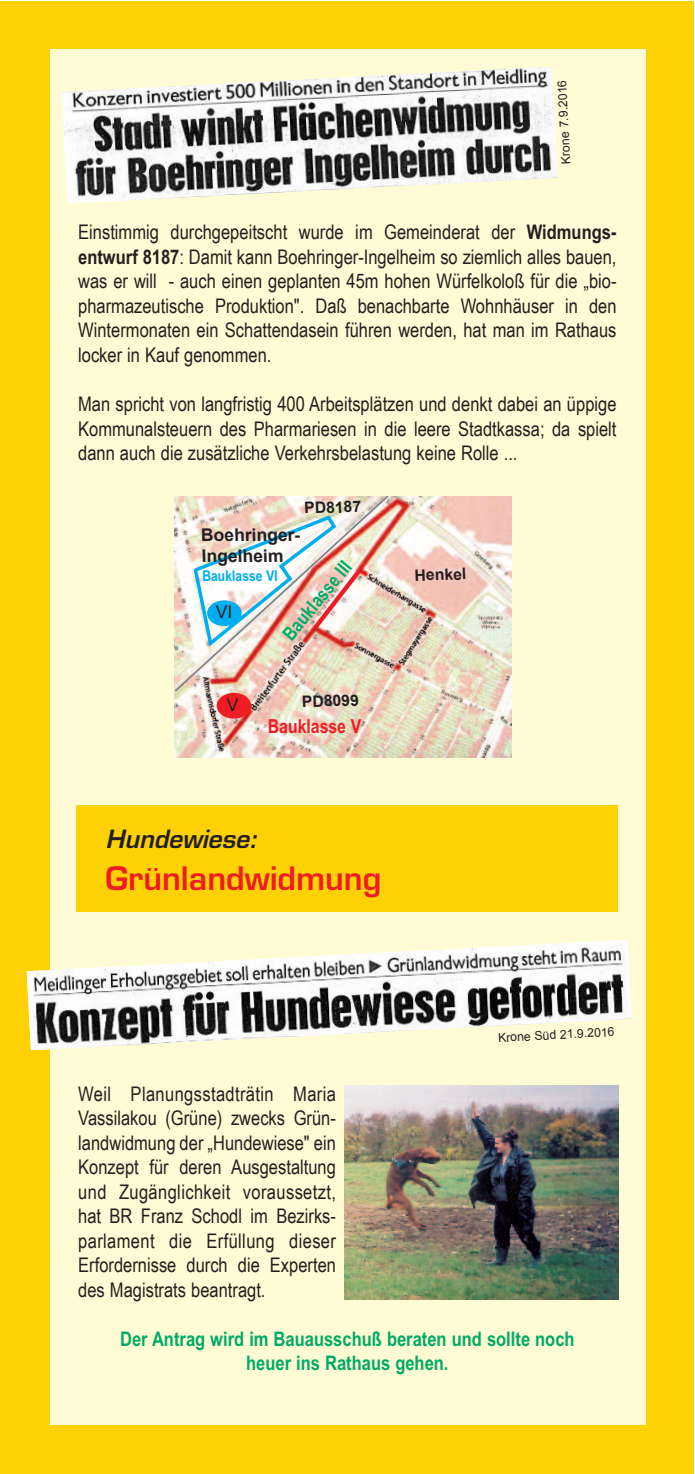
<style>
.page{position:relative;width:695px;height:1474px;background:#fff}
.page>*{position:absolute;margin:0;border:0;box-sizing:border-box;transform-origin:0 0}
.t1{font:600 31.5px "Eurostile";color:#ee1d23}
.t2{font:italic 600 24.5px "Eurostile";color:#231f20}
.t3{font:20.12px/24.5px "Arial Narrow";color:#231f20;text-align:justify}
.t4{font:700 20.12px/24.5px "Arial Narrow";color:#00ab66;text-align:center}
.t5{font:700 19.25px "Arial Narrow";color:#00ab66}
.t6{font:700 19.25px "Arial Narrow";color:#ee1d23}
.t7{font:700 17.5px/21.2px "Arial";color:#231f20}
.t8{font:17.5px "Arial";color:#231f20}
.t9{font:700 15.75px "Arial";color:#231f20}
.t10{font:700 14.88px "Arial Narrow";color:#00aeef}
.t11{font:12.25px "Arial";color:#231f20}
.s1{font-weight:700}
</style>
<div class="page">
<div style="left:0;top:2px;width:693px;height:1471px;background:#fed105"></div>
<div style="left:50px;top:50px;width:595px;height:1374px;background:#fffbd5"></div>
<img style="left:62px;top:67px;width:495px;height:136px">
<img style="left:27px;top:939px;width:604px;height:111px">
<img style="left:175px;top:496px;width:336px;height:261px">
<div style="left:217px;top:693px;width:34px;height:25px;background:#ee1d23;border-radius:50%"></div>
<img style="left:174px;top:495px;width:216px;height:198px">
<img style="left:191px;top:512px;width:174px;height:137px">
<div style="left:76px;top:805px;width:541px;height:106px;background:#fed105"></div>
<img style="left:344px;top:1085px;width:274px;height:214px">
<p class="t11" style="left:559px;top:164px;width:86px;rotate:-93deg">Krone 7 9. 2. 016</p>
<p class="t3" style="left:78px;top:220px;width:539px">Einstimmig durchgepeitscht wurde im Gemeinderat der <span class="s1">Widmungs&shy;entwurf 8187</span>: Damit kann Boehringer-Ingelheim so ziemlich alles bauen, was er will - auch einen geplanten 45m hohen Würfelkoloß für die „bio&shy;pharmazeutische Produktion". Daß benachbarte Wohnhäuser in den Wintermonaten ein Schattendasein führen werden, hat man im Rathaus locker in Kauf genommen.</p>
<p class="t3" style="left:78px;top:391px;width:539px">Man spricht von langfristig 400 Arbeitsplätzen und denkt dabei an üppige Kommunalsteuern des Pharmariesen in die leere Stadtkassa; da spielt dann auch die zusätzliche Verkehrsbelastung keine Rolle ...</p>
<p class="t9" style="left:304px;top:499px;width:58px;rotate:-2deg">PD8187</p>
<p class="t7" style="left:201px;top:524px;width:101px">Boehringer-<br>Ingelheim</p>
<p class="t10" style="left:202px;top:567px;width:78px">Bauklasse VI</p>
<p class="t8" style="left:216px;top:602px;width:18px">VI</p>
<p class="t5" style="left:278px;top:630px;width:98px;rotate:-51deg">Bauklasse III</p>
<p class="t8" style="left:227px;top:695px;width:13px">V</p>
<p class="t9" style="left:301px;top:692px;width:58px;rotate:-2deg">PD8099</p>
<p class="t6" style="left:268px;top:715px;width:95px">Bauklasse V</p>
<p class="t9" style="left:414px;top:566px;width:53px;rotate:-2deg">Henkel</p>
<p class="t2" style="left:106px;top:823px;width:153px">Hundewiese:</p>
<h1 class="t1" style="left:106px;top:858px;width:277px">Grünlandwidmung</h1>
<p class="t11" style="left:497px;top:1030px;width:118px;rotate:-3deg">Krone Süd 21.9.2016</p>
<p class="t3" style="left:78px;top:1081px;width:259px">Weil Planungsstadträtin Maria Vassilakou (Grüne) zwecks Grün&shy;landwidmung der „Hundewiese" ein Konzept für deren Ausgestaltung und Zugänglichkeit voraussetzt, hat BR Franz Schodl im Bezirks&shy;parlament die Erfüllung dieser Erfordernisse durch die Experten des Magistrats beantragt.</p>
<p class="t4" style="left:120px;top:1326px;width:456px">Der Antrag wird im Bauausschuß beraten und sollte noch heuer ins Rathaus gehen.</p>
</div>
